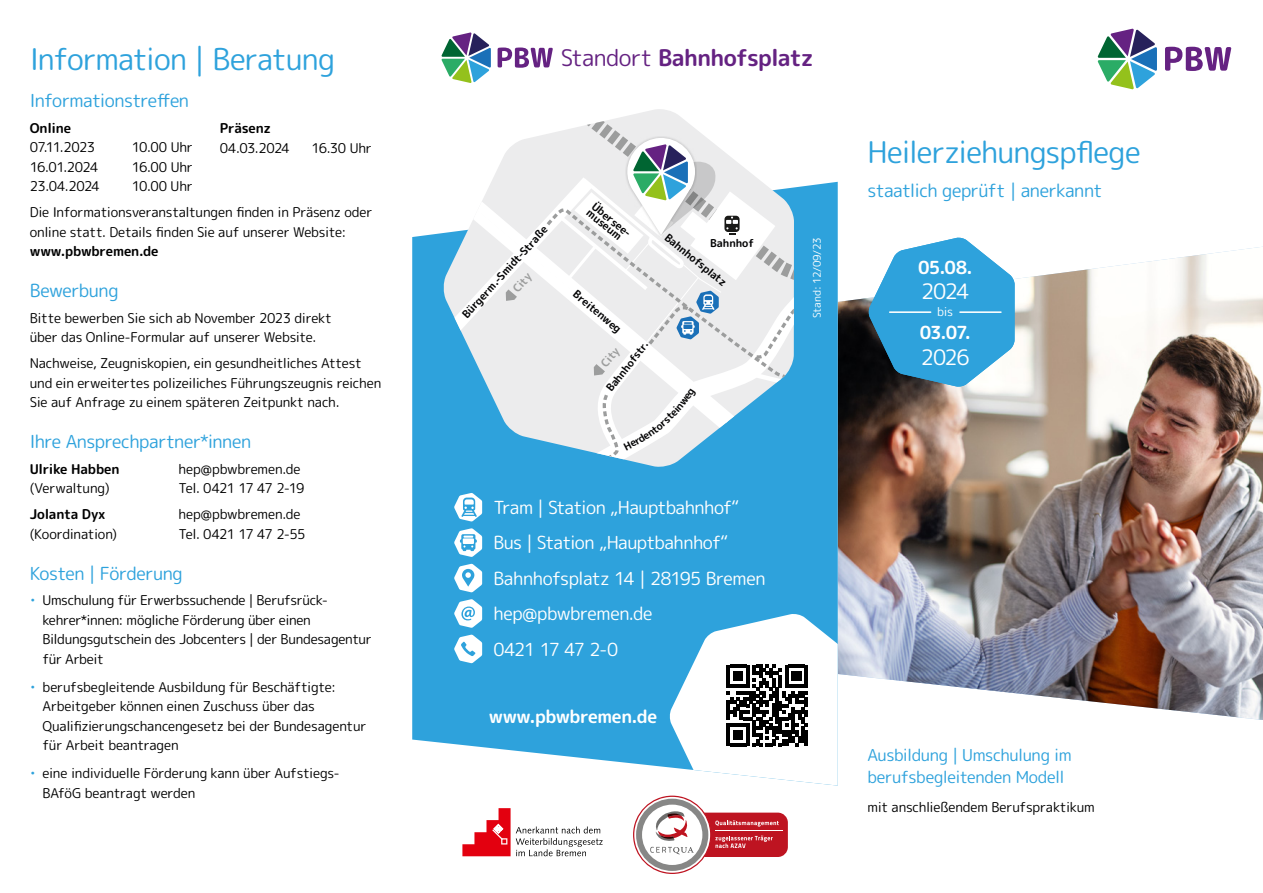
<style>
.page{position:relative;width:1263px;height:893px;background:#fff}
.page>*{position:absolute;margin:0;border:0;box-sizing:border-box;transform-origin:0 0}
.t1{font:30px "Rounded Mplus 1 c";letter-spacing:-.04em;color:#2ea2dc}
.t2{font:700 22.8px "Rounded Mplus 1 c";letter-spacing:-.035em;color:#652282}
.t3{font:21.3px "Rounded Mplus 1 c";letter-spacing:-.065em;color:#fff}
.t4{font:18px/35.4px "Rounded Mplus 1 c";letter-spacing:-.035em;color:#fff}
.t5{font:18px "Rounded Mplus 1 c";letter-spacing:-.035em;color:#2ea2dc}
.t6{font:700 18px "Rounded Mplus 1 c";letter-spacing:-.025em;color:#fff}
.t7{font:16.5px/22.5px "Rounded Mplus 1 c";letter-spacing:-.03em;color:#2ea2dc}
.t8{font:13.5px/19.5px "Rounded Mplus 1 c";letter-spacing:-.02em;color:#000}
.t9{font:700 13.5px "Rounded Mplus 1 c";letter-spacing:-.01em;color:#000}
.t10{font:13.5px "Rounded Mplus 1 c";letter-spacing:-.075em;color:#000}
.t11{font:13.5px "Rounded Mplus 1 c";letter-spacing:-.065em;color:#000}
.t12{font:12px "Rounded Mplus 1 c";color:#fff}
.t13{font:700 11.1px "Rounded Mplus 1 c";color:#9c9d9d}
.t14{font:700 10.8px/8.2px "Rounded Mplus 1 c";letter-spacing:-.005em;color:#030304}
.t15{font:10.5px "Rounded Mplus 1 c";letter-spacing:-.02em;color:#fff}
.t16{font:700 10.5px "Rounded Mplus 1 c";color:#030304}
.s1{color:#2ea2dc}
.s2{font-weight:400}
</style>
<div class="page">
<img style="left:838px;top:247px;width:425px;height:473px">
<svg style="left:462px;top:808px;width:141px;height:48px"></svg>
<div style="left:647px;top:813px;width:141px;height:44px;background:#be1421;border-radius:10px"></div>
<hr style="left:715px;top:831px;width:67px;height:1px;background:#fff">
<svg style="left:633px;top:796px;width:146px;height:78px"></svg>
<div style="left:412px;top:182px;width:426px;height:586px;background:#2ea2dc"></div>
<svg style="left:498px;top:48px;width:55px;height:20px"></svg>
<svg style="left:441px;top:32px;width:50px;height:51px"></svg>
<svg style="left:669px;top:613px;width:169px;height:173px"></svg>
<svg style="left:536px;top:109px;width:169px;height:28px"></svg>
<svg style="left:868px;top:237px;width:147px;height:150px"></svg>
<hr style="left:890px;top:311px;width:41px;height:2px;background:#fff">
<hr style="left:960px;top:311px;width:41px;height:2px;background:#fff">
<svg style="left:454px;top:564px;width:28px;height:28px"></svg>
<svg style="left:454px;top:599px;width:28px;height:29px"></svg>
<svg style="left:454px;top:635px;width:28px;height:28px"></svg>
<svg style="left:454px;top:493px;width:28px;height:29px"></svg>
<svg style="left:454px;top:528px;width:28px;height:29px"></svg>
<svg style="left:1165px;top:47px;width:66px;height:24px"></svg>
<svg style="left:1098px;top:29px;width:59px;height:60px"></svg>
<svg style="left:443px;top:137px;width:351px;height:331px"></svg>
<h1 class="t1" style="left:30px;top:37px;width:307px">Information | Beratung</h1>
<h3 class="t5" style="left:30px;top:88px;width:161px">Informationstreffen</h3>
<p class="t9" style="left:30px;top:118px;width:43px">Online</p>
<p class="t8" style="left:30px;top:138px;width:67px">07.11.2023</p>
<p class="t8" style="left:132px;top:138px;width:63px">10.00 Uhr</p>
<p class="t8" style="left:30px;top:157px;width:70px">16.01.2024</p>
<p class="t8" style="left:132px;top:157px;width:63px">16.00 Uhr</p>
<p class="t8" style="left:30px;top:177px;width:72px">23.04.2024</p>
<p class="t9" style="left:220px;top:118px;width:53px">Präsenz</p>
<p class="t8" style="left:220px;top:138px;width:72px">04.03.2024</p>
<p class="t8" style="left:311px;top:138px;width:62px">16.30 Uhr</p>
<p class="t8" style="left:30px;top:173px;width:344px;line-height:26px;text-indent:102px">10.00 Uhr<br>Die Informationsveranstaltungen finden in Präsenz oder</p>
<p class="t8" style="left:30px;top:222px;width:318px">online statt. Details finden Sie auf unserer Website:</p>
<p class="t9" style="left:30px;top:242px;width:130px">www.pbwbremen.de</p>
<h3 class="t5" style="left:30px;top:278px;width:90px">Bewerbung</h3>
<p class="t8" style="left:30px;top:308px;width:304px">Bitte bewerben Sie sich ab November 2023 direkt über das Online-Formular auf unserer Website.</p>
<p class="t8" style="left:30px;top:354px;width:353px">Nachweise, Zeugniskopien, ein gesundheitliches Attest und ein erweitertes polizeiliches Führungszeugnis reichen<br>Sie auf Anfrage zu einem späteren Zeitpunkt nach.</p>
<h3 class="t5" style="left:30px;top:429px;width:223px">Ihre Ansprechpartner*innen</h3>
<p class="t9" style="left:30px;top:459px;width:91px">Ulrike Habben</p>
<p class="t8" style="left:179px;top:459px;width:124px">hep@pbwbremen.de</p>
<p class="t8" style="left:30px;top:479px;width:81px">(Verwaltung)</p>
<p class="t10" style="left:179px;top:479px;width:127px">Tel. 0421 17 47 2-19</p>
<p class="t9" style="left:30px;top:505px;width:77px">Jolanta Dyx</p>
<p class="t8" style="left:179px;top:505px;width:124px">hep@pbwbremen.de</p>
<p class="t8" style="left:30px;top:524px;width:89px">(Koordination)</p>
<p class="t11" style="left:179px;top:524px;width:128px">Tel. 0421 17 47 2-55</p>
<h3 class="t5" style="left:30px;top:560px;width:154px">Kosten | Förderung</h3>
<p class="t8" style="left:43px;top:591px;width:331px;text-indent:-13px"><span class="s1">•</span> Umschulung für Erwerbssuchende | Berufsrück&shy;kehrer*innen: mögliche Förderung über einen Bildungsgutschein des Jobcenters | der Bundesagentur für Arbeit</p>
<p class="t8" style="left:43px;top:677px;width:325px;text-indent:-13px"><span class="s1">•</span> berufsbegleitende Ausbildung für Beschäftigte:<br>Arbeitgeber können einen Zuschuss über das Qualifizierungschancengesetz bei der Bundesagentur für Arbeit beantragen</p>
<p class="t8" style="left:43px;top:764px;width:299px;text-indent:-13px"><span class="s1">•</span> eine individuelle Förderung kann über Aufstiegs-<br>BAföG beantragt werden</p>
<h2 class="t2" style="left:561px;top:42px;width:254px"><span class="s2">Standort</span> Bahnhofsplatz</h2>
<p class="t14" style="left:461px;top:314px;width:122px;rotate:-48deg">Bürgerm.-Smidt-Straße</p>
<p class="t13" style="left:509px;top:286px;width:23px;rotate:-50deg">City</p>
<p class="t14" style="left:596px;top:202px;width:49px;rotate:39deg">Übersee&shy;museum</p>
<p class="t14" style="left:577px;top:289px;width:61px;rotate:40deg">Breitenweg</p>
<p class="t16" style="left:603px;top:385px;width:62px;rotate:-52deg">Bahnhofstr.</p>
<p class="t13" style="left:597px;top:360px;width:23px;rotate:-50deg">City</p>
<p class="t14" style="left:669px;top:232px;width:78px;rotate:39deg">Bahnhofsplatz</p>
<p class="t14" style="left:710px;top:239px;width:45px">Bahnhof</p>
<p class="t15" style="left:809px;top:318px;width:82px;rotate:-90deg">Stand: 12/09/23</p>
<h3 class="t4" style="left:493px;top:490px;width:247px">Tram | Station „Hauptbahnhof“</h3>
<h3 class="t4" style="left:493px;top:525px;width:236px">Bus | Station „Hauptbahnhof“</h3>
<h3 class="t4" style="left:493px;top:560px;width:273px">Bahnhofsplatz 14 | 28195 Bremen hep@pbwbremen.de<br>0421 17 47 2-0</h3>
<h3 class="t6" style="left:489px;top:703px;width:170px">www.pbwbremen.de</h3>
<h1 class="t1" style="left:867px;top:131px;width:275px">Heilerziehungspflege</h1>
<h3 class="t5" style="left:867px;top:178px;width:237px">staatlich geprüft | anerkannt</h3>
<h3 class="t6" style="left:918px;top:254px;width:56px">05.08.</h3>
<h3 class="t3" style="left:921px;top:276px;width:50px">2024</h3>
<p class="t12" style="left:937px;top:303px;width:17px">bis</p>
<h3 class="t6" style="left:920px;top:320px;width:53px">03.07.</h3>
<h3 class="t3" style="left:921px;top:342px;width:51px">2026</h3>
<h3 class="t4" style="left:923px;top:249px;width:46px">13.11.</h3>
<h3 class="t3" style="left:956px;top:276px;width:15px">3</h3>
<h3 class="t4" style="left:922px;top:315px;width:45px">1704</h3>
<h3 class="t3" style="left:956px;top:342px;width:15px">4</h3>
<p class="t7" style="left:867px;top:743px;width:206px">Ausbildung | Umschulung im berufsbegleitenden Modell</p>
<p class="t8" style="left:867px;top:797px;width:229px">mit anschließendem Berufspraktikum</p>
</div>
